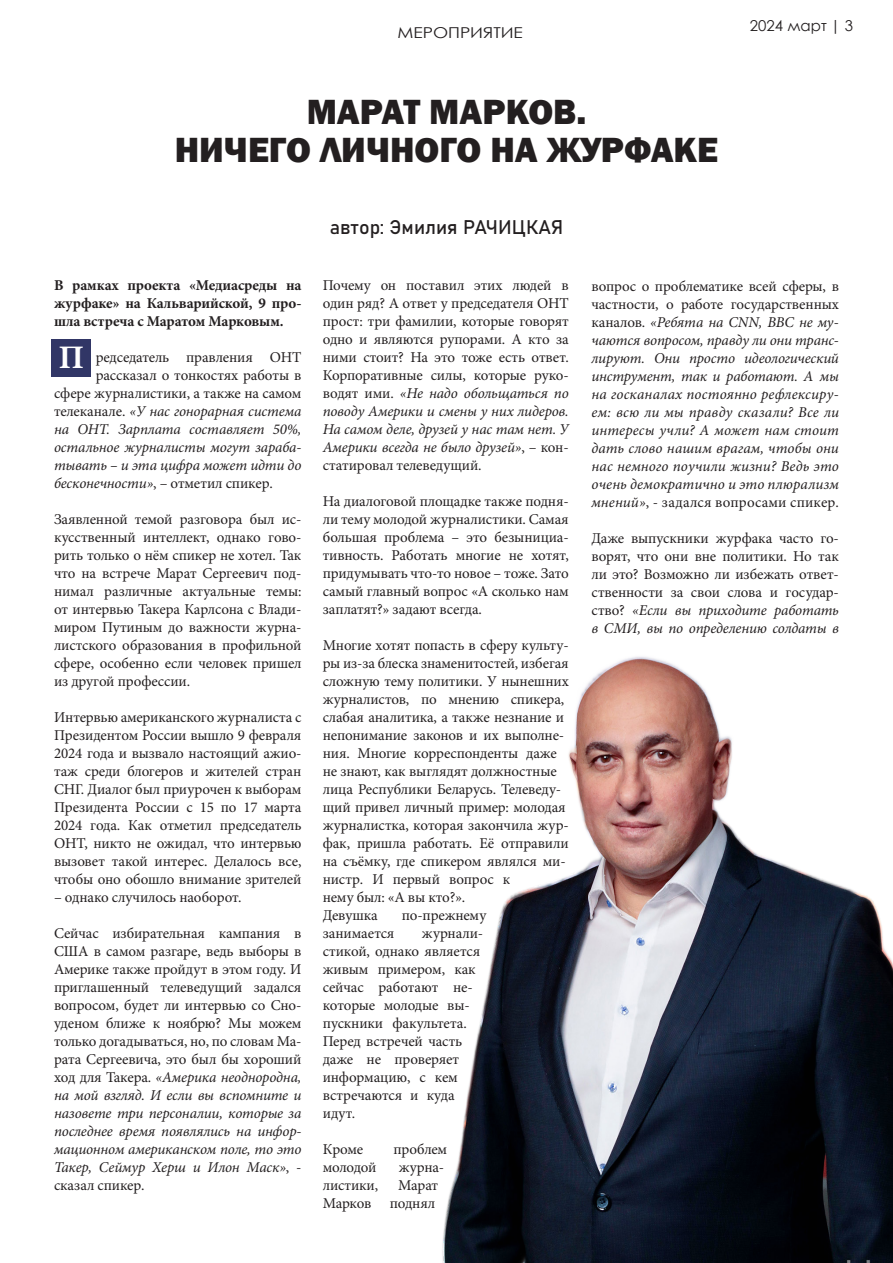
<style>
.page{position:relative;width:893px;height:1263px;background:#fff}
.page>*{position:absolute;margin:0;border:0;box-sizing:border-box;transform-origin:0 0}
.Стиль_абзаца_1{font:800 36px "Franklin Gothic";color:#231f20}
.текст_основа{font:700 32.85px "Minion Pro";color:#fff}
.АВТОР{font:19.5px "Bahnschrift";color:#231f20}
.текст_основа-2{font:15px/18px "Minion Pro";letter-spacing:-.01em;color:#231f20;text-align:justify}
.текст_основа-3{font:italic 15px/18px "Minion Pro";letter-spacing:-.01em;color:#231f20;text-align:justify}
.текст_основа-4{font:700 15px/18px "Minion Pro";letter-spacing:-.01em;color:#231f20;text-align:justify}
.RUBRICA{font:15px "Century Gothic";color:#231f20;scale:1.16 1}
.RUBRICA-2{font:15px "Century Gothic";color:#231f20}
.s1{font-style:normal}
.s2{font-style:italic}
</style>
<div class="page">
<img style="left:442px;top:656px;width:451px;height:607px">
<div style="left:52px;top:339px;width:39px;height:38px;background:#313666"></div>
<p class="RUBRICA" style="left:397px;top:22px;width:110px">МЕРОПРИЯТИЕ</p>
<p class="Стиль_абзаца_1" style="left:307px;top:89px;width:281px">МАРАТ МАРКОВ.</p>
<p class="Стиль_абзаца_1" style="left:175px;top:126px;width:545px">НИЧЕГО ЛИЧНОГО НА ЖУРФАКЕ</p>
<p class="АВТОР" style="left:330px;top:212px;width:235px">автор: Эмилия РАЧИЦКАЯ</p>
<p class="RUBRICA-2" style="left:750px;top:15px;width:105px">2024 март | 3</p>
<p class="текст_основа-4" style="left:54px;top:276px;width:249px">В рамках проекта «Медиасреды на журфаке» на Кальварийской, 9 про&shy;шла встреча с Маратом Марковым.</p>
<p class="текст_основа-2" style="left:96px;top:348px;width:207px">редседатель правления ОНТ</p>
<p class="текст_основа-2" style="left:96px;top:366px;width:207px">рассказал о тонкостях работы в</p>
<p class="текст_основа-2" style="left:54px;top:384px;width:249px">сфере журналистики, а также на самом</p>
<p class="текст_основа-3" style="left:54px;top:402px;width:249px"><span class="s1">телеканале.</span> «У нас гонорарная система</p>
<p class="текст_основа-3" style="left:54px;top:420px;width:249px">на ОНТ. Зарплата составляет 50%,</p>
<p class="текст_основа-3" style="left:54px;top:438px;width:249px">остальное журналисты могут зараба-</p>
<p class="текст_основа-3" style="left:54px;top:456px;width:249px">тывать – и эта цифра может идти до</p>
<p class="текст_основа-2" style="left:54px;top:474px;width:220px"><span class="s2">бесконечности»</span>, – отметил спикер.</p>
<p class="текст_основа-2" style="left:54px;top:510px;width:249px">Заявленной темой разговора был ис&shy;кусственный интеллект, однако гово&shy;рить только о нём спикер не хотел. Так что на встрече Марат Сергеевич под&shy;нимал различные актуальные темы: от интервью Такера Карлсона с Влади&shy;миром Путиным до важности журна&shy;листского образования в профильной сфере, особенно если человек пришел из другой профессии.</p>
<p class="текст_основа-2" style="left:54px;top:708px;width:249px">Интервью американского журналиста с Президентом России вышло 9 февраля 2024 года и вызвало настоящий ажио&shy;таж среди блогеров и жителей стран СНГ. Диалог был приурочен к выборам Президента России с 15 по 17 марта 2024 года. Как отметил председатель ОНТ, никто не ожидал, что интервью вызовет такой интерес. Делалось все, чтобы оно обошло внимание зрителей</p>
<p class="текст_основа-2" style="left:54px;top:888px;width:189px">– однако случилось наоборот.</p>
<p class="текст_основа-2" style="left:54px;top:924px;width:249px">Сейчас избирательная кампания в США в самом разгаре, ведь выборы в Америке также пройдут в этом году. И приглашенный телеведущий задался вопросом, будет ли интервью со Сно&shy;уденом ближе к ноябрю? Мы можем только догадываться, но, по словам Ма&shy;рата Сергеевича, это был бы хороший ход для Такера. <span class="s2">«Америка неоднородна, на мой взгляд. И если вы вспомните и назовете три персоналии, которые за последнее время появлялись на инфор&shy;мационном американском поле, то это Такер, Сеймур Херш и Илон Маск»</span>, - сказал спикер.</p>
<p class="текст_основа" style="left:59px;top:335px;width:27px">П</p>
<p class="текст_основа-2" style="left:323px;top:276px;width:248px">Почему он поставил этих людей в один ряд? А ответ у председателя ОНТ прост: три фамилии, которые говорят одно и являются рупорами. А кто за ними стоит? На это тоже есть ответ.<br>Корпоративные силы, которые руко&shy;водят ими. <span class="s2">«Не надо обольщаться по поводу Америки и смены у них лидеров.<br>На самом деле, друзей у нас там нет. У Америки всегда не было друзей»</span>, – кон&shy;статировал телеведущий.</p>
<p class="текст_основа-2" style="left:323px;top:492px;width:248px">На диалоговой площадке также подня&shy;ли тему молодой журналистики. Самая большая проблема – это безынициа&shy;тивность. Работать многие не хотят, придумывать что-то новое – тоже. Зато самый главный вопрос «А сколько нам заплатят?» задают всегда.</p>
<p class="текст_основа-2" style="left:323px;top:636px;width:248px;text-align:left">Многие хотят попасть в сферу культу&shy;ры из-за блеска знаменитостей, избегая сложную тему политики. У нынешних журналистов, по мнению спикера, слабая аналитика, а также незнание и непонимание законов и их выполне&shy;ния. Многие корреспонденты даже не знают, как выглядят должностные лица Республики Беларусь. Телеведу&shy;щий привел личный пример: молодая журналистка, которая закончила жур&shy;фак, пришла работать. Её отправили на съёмку, где спикером являлся ми&shy;нистр. И первый вопрос к<br>нему был: «А вы кто?».</p>
<p class="текст_основа-2" style="left:323px;top:906px;width:56px">Девушка</p>
<p class="текст_основа-2" style="left:402px;top:906px;width:86px">по-прежнему</p>
<p class="текст_основа-2" style="left:323px;top:924px;width:73px">занимается</p>
<p class="текст_основа-2" style="left:323px;top:924px;width:162px;text-align:left;text-indent:99px">журнали&shy;стикой, однако является живым примером, как сейчас работают не&shy;которые молодые вы&shy;пускники факультета.<br>Перед встречей часть даже не проверяет информацию, с кем встречаются и куда идут.</p>
<p class="текст_основа-2" style="left:323px;top:1140px;width:42px">Кроме</p>
<p class="текст_основа-2" style="left:393px;top:1140px;width:55px">проблем</p>
<p class="текст_основа-2" style="left:323px;top:1158px;width:55px">молодой</p>
<p class="текст_основа-2" style="left:399px;top:1158px;width:47px">журна-</p>
<p class="текст_основа-2" style="left:323px;top:1176px;width:57px">листики,</p>
<p class="текст_основа-2" style="left:323px;top:1176px;width:117px;text-align:right">Марат<br>Марков поднял</p>
<p class="текст_основа-3" style="left:591px;top:277px;width:249px"><span class="s1">вопрос о проблематике всей сферы, в частности, о работе государственных каналов.</span> «Ребята на CNN, BBC не му&shy;чаются вопросом, правду ли они транс&shy;лируют. Они просто идеологический инструмент, так и работают. А мы на госканалах постоянно рефлексиру&shy;ем: всю ли мы правду сказали? Все ли интересы учли? А может нам стоит дать слово нашим врагам, чтобы они нас немного поучили жизни? Ведь это очень демократично и это плюрализм мнений»<span class="s1">, - задался вопросами спикер.</span></p>
<p class="текст_основа-2" style="left:591px;top:529px;width:249px">Даже выпускники журфака часто го&shy;ворят, что они вне политики. Но так ли это? Возможно ли избежать ответ&shy;ственности за свои слова и государ&shy;ство? <span class="s2">«Если вы приходите работать в СМИ, вы по определению солдаты в</span></p>
</div>
